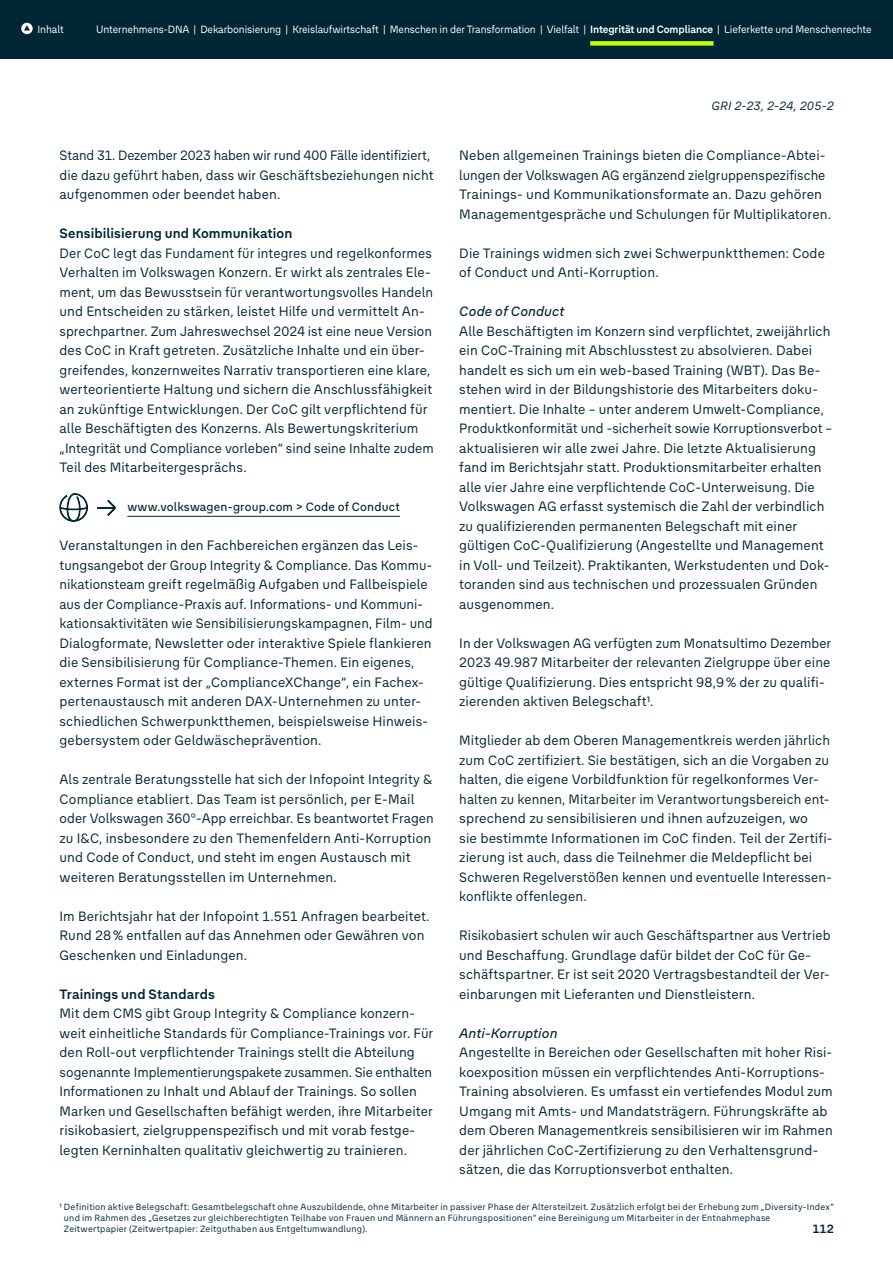
<style>
.page{position:relative;width:893px;height:1263px;background:#fff}
.page>*{position:absolute;margin:0;border:0;box-sizing:border-box;transform-origin:0 0}
.t1{font:13.5px/19.5px "The Group TEXT Pro";letter-spacing:.01em;color:#002733}
.t2{font:700 13.5px "The Group TEXT Pro";letter-spacing:.005em;color:#002733}
.t3{font:italic 500 13.5px "The Group TEXT Pro";letter-spacing:.01em;color:#002733}
.t4{font:500 12px "The Group TEXT Pro";letter-spacing:.015em;color:#002733}
.t5{font:italic 12px "The Group TEXT Pro";letter-spacing:.01em;color:#002733}
.t6{font:700 12px "The Group TEXT Pro";color:#002733}
.t7{font:10.5px "The Group TEXT Pro";letter-spacing:-.01em;color:#fff}
.t8{font:9px/11.2px "The Group TEXT Pro";letter-spacing:.025em;color:#002733}
.s1{font-weight:700}
</style>
<div class="page">
<hr style="left:127px;top:516px;width:273px;height:1px;background:#002733">
<svg style="left:59px;top:493px;width:29px;height:29px"></svg>
<svg style="left:97px;top:500px;width:19px;height:16px"></svg>
<div style="left:0;top:0;width:893px;height:59px;background:#002733"></div>
<svg style="left:21px;top:23px;width:12px;height:11px"></svg>
<svg style="left:24px;top:25px;width:6px;height:6px"></svg>
<div style="left:590px;top:41px;width:123px;height:5px;background:#c2fe06"></div>
<p class="t7" style="left:38px;top:21px;width:28px">Inhalt</p>
<p class="t7" style="left:96px;top:21px;width:777px">Unternehmens-DNA | Dekarbonisierung | Kreislaufwirtschaft | Menschen in der Transformation | Vielfalt | <span class="s1">Integrität und Compliance</span> | Lieferkette und Menschenrechte</p>
<p class="t1" style="left:60px;top:145px;width:376px">Stand 31. Dezember 2023 haben wir rund 400 Fälle identifiziert, die dazu geführt haben, dass wir Geschäftsbeziehungen nicht aufgenommen oder beendet haben.</p>
<p class="t2" style="left:60px;top:223px;width:234px">Sensibilisierung und Kommunikation</p>
<p class="t1" style="left:60px;top:242px;width:376px">Der CoC legt das Fundament für integres und regelkonformes Verhalten im Volkswagen Konzern. Er wirkt als zentrales Ele&shy;ment, um das Bewusstsein für verantwortungsvolles Handeln und Entscheiden zu stärken, leistet Hilfe und vermittelt An&shy;sprechpartner. Zum Jahreswechsel 2024 ist eine neue Version des CoC in Kraft getreten. Zusätzliche Inhalte und ein über&shy;greifendes, konzernweites Narrativ transportieren eine klare, werteorientierte Haltung und sichern die Anschlussfähigkeit an zukünftige Entwicklungen. Der CoC gilt verpflichtend für alle Beschäftigten des Konzerns. Als Bewertungskriterium „Integrität und Compliance vorleben“ sind seine Inhalte zudem Teil des Mitarbeitergesprächs.</p>
<p class="t4" style="left:127px;top:498px;width:274px">www.volkswagen-group.com &gt; Code of Conduct</p>
<p class="t1" style="left:60px;top:535px;width:375px">Veranstaltungen in den Fachbereichen ergänzen das Leis&shy;tungsangebot der Group Integrity &amp; Compliance. Das Kommu&shy;nikationsteam greift regelmäßig Aufgaben und Fallbeispiele aus der Compliance-Praxis auf. Informations- und Kommuni&shy;kationsaktivitäten wie Sensibilisierungskampagnen, Film- und Dialogformate, Newsletter oder interaktive Spiele flankieren die Sensibilisierung für Compliance-Themen. Ein eigenes, externes Format ist der „ComplianceXChange“, ein Fachex&shy;pertenaustausch mit anderen DAX-Unternehmen zu unter&shy;schiedlichen Schwerpunktthemen, beispielsweise Hinweis&shy;gebersystem oder Geldwäscheprävention.</p>
<p class="t1" style="left:60px;top:769px;width:376px">Als zentrale Beratungsstelle hat sich der Infopoint Integrity &amp; Compliance etabliert. Das Team ist persönlich, per E-Mail oder Volkswagen 360°-App erreichbar. Es beantwortet Fragen zu I&amp;C, insbesondere zu den Themenfeldern Anti-Korruption und Code of Conduct, und steht im engen Austausch mit weiteren Beratungsstellen im Unternehmen.</p>
<p class="t1" style="left:60px;top:905px;width:372px">Im Berichtsjahr hat der Infopoint 1.551 Anfragen bearbeitet.<br>Rund 28 % entfallen auf das Annehmen oder Gewähren von<br>Geschenken und Einladungen.</p>
<p class="t2" style="left:60px;top:984px;width:157px">Trainings und Standards</p>
<p class="t1" style="left:60px;top:1003px;width:375px">Mit dem CMS gibt Group Integrity &amp; Compliance konzern&shy;weit einheitliche Standards für Compliance-Trainings vor. Für den Roll-out verpflichtender Trainings stellt die Abteilung sogenannte Implementierungspakete zusammen. Sie enthalten Informationen zu Inhalt und Ablauf der Trainings. So sollen Marken und Gesellschaften befähigt werden, ihre Mitarbeiter risikobasiert, zielgruppenspezifisch und mit vorab festge&shy;legten Kerninhalten qualitativ gleichwertig zu trainieren.</p>
<p class="t5" style="left:711px;top:97px;width:124px">GRI 2-23, 2-24, 205-2</p>
<p class="t1" style="left:459px;top:145px;width:373px">Neben allgemeinen Trainings bieten die Compliance-Abtei&shy;lungen der Volkswagen AG ergänzend zielgruppenspezifische Trainings- und Kommunikationsformate an. Dazu gehören Managementgespräche und Schulungen für Multiplikatoren.</p>
<p class="t1" style="left:459px;top:242px;width:367px">Die Trainings widmen sich zwei Schwerpunktthemen: Code of Conduct und Anti-Korruption.</p>
<p class="t3" style="left:459px;top:301px;width:107px">Code of Conduct</p>
<p class="t1" style="left:459px;top:320px;width:374px">Alle Beschäftigten im Konzern sind verpflichtet, zweijährlich ein CoC-Training mit Abschlusstest zu absolvieren. Dabei handelt es sich um ein web-based Training (WBT). Das Be&shy;stehen wird in der Bildungshistorie des Mitarbeiters doku&shy;mentiert. Die Inhalte – unter anderem Umwelt-Compliance, Produktkonformität und -sicherheit sowie Korruptionsverbot – aktualisieren wir alle zwei Jahre. Die letzte Aktualisierung fand im Berichtsjahr statt. Produktionsmitarbeiter erhalten alle vier Jahre eine verpflichtende CoC-Unterweisung. Die Volkswagen AG erfasst systemisch die Zahl der verbindlich zu qualifizierenden permanenten Belegschaft mit einer gültigen CoC-Qualifizierung (Angestellte und Management in Voll- und Teilzeit). Praktikanten, Werkstudenten und Dok&shy;toranden sind aus technischen und prozessualen Gründen ausgenommen.</p>
<p class="t1" style="left:459px;top:632px;width:374px">In der Volkswagen AG verfügten zum Monatsultimo Dezember 2023 49.987 Mitarbeiter der relevanten Zielgruppe über eine gültige Qualifizierung. Dies entspricht 98,9 % der zu qualifi&shy;zierenden aktiven Belegschaft1.</p>
<p class="t1" style="left:459px;top:730px;width:375px">Mitglieder ab dem Oberen Managementkreis werden jährlich zum CoC zertifiziert. Sie bestätigen, sich an die Vorgaben zu halten, die eigene Vorbildfunktion für regelkonformes Ver&shy;halten zu kennen, Mitarbeiter im Verantwortungsbereich ent&shy;sprechend zu sensibilisieren und ihnen aufzuzeigen, wo<br>sie bestimmte Informationen im CoC finden. Teil der Zertifi&shy;zierung ist auch, dass die Teilnehmer die Meldepflicht bei Schweren Regelverstößen kennen und eventuelle Interessen&shy;konflikte offenlegen.</p>
<p class="t1" style="left:459px;top:925px;width:373px">Risikobasiert schulen wir auch Geschäftspartner aus Vertrieb und Beschaffung. Grundlage dafür bildet der CoC für Ge&shy;schäftspartner. Er ist seit 2020 Vertragsbestandteil der Ver&shy;einbarungen mit Lieferanten und Dienstleistern.</p>
<p class="t3" style="left:459px;top:1023px;width:100px">Anti-Korruption</p>
<p class="t1" style="left:459px;top:1042px;width:375px">Angestellte in Bereichen oder Gesellschaften mit hoher Risi&shy;koexposition müssen ein verpflichtendes Anti-Korruptions-Training absolvieren. Es umfasst ein vertiefendes Modul zum Umgang mit Amts- und Mandatsträgern. Führungskräfte ab dem Oberen Managementkreis sensibilisieren wir im Rahmen der jährlichen CoC-Zertifizierung zu den Verhaltensgrund&shy;sätzen, die das Korruptionsverbot enthalten.</p>
<p class="t8" style="left:64px;top:1200px;width:771px;text-indent:-4px">¹ Definition aktive Belegschaft: Gesamtbelegschaft ohne Auszubildende, ohne Mitarbeiter in passiver Phase der Altersteilzeit. Zusätzlich erfolgt bei der Erhebung zum „Diversity-Index“ und im Rahmen des „Gesetzes zur gleichberechtigten Teilhabe von Frauen und Männern an Führungspositionen“ eine Bereinigung um Mitarbeiter in der Entnahmephase<br>Zeitwertpapier (Zeitwertpapier: Zeitguthaben aus Entgeltumwandlung).</p>
<p class="t6" style="left:812px;top:1219px;width:23px">112</p>
</div>
